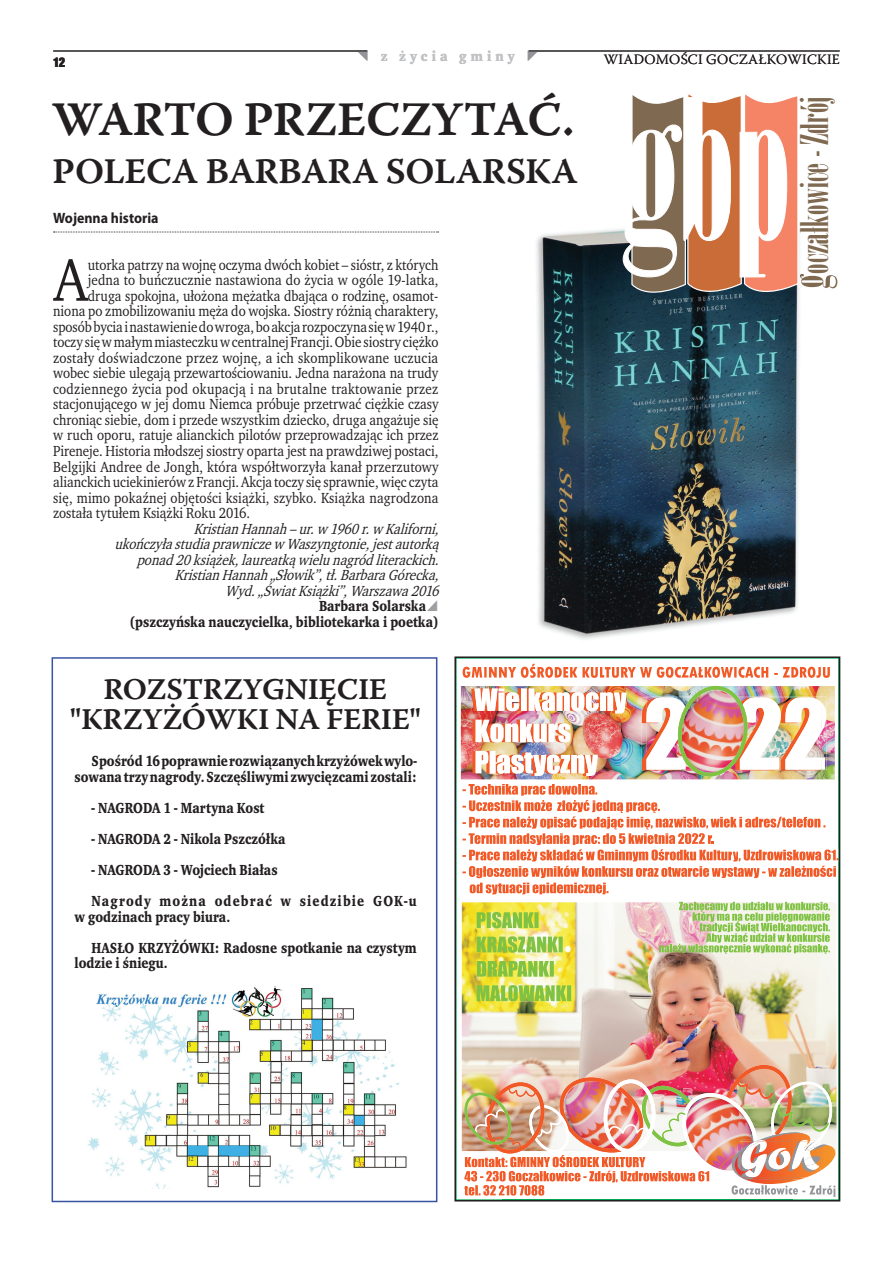
<style>
.page{position:relative;width:893px;height:1263px;background:#fff}
.page>*{position:absolute;margin:0;border:0;box-sizing:border-box;transform-origin:0 0}
.t1{font:206.1px "Bodoni MT Poster Compressed";color:#fff}
.t2{font:61.2px "Wro Text";color:#231f20;scale:.93 1}
.t3{font:48px "Warnock Pro Semibold Capt";letter-spacing:-.02em;color:#231f20}
.t4{font:38.1px "Bodoni MT Poster Compressed";color:#7f6950}
.t5{font:36px "Warnock Pro Semibold Capt";letter-spacing:-.015em;color:#231f20}
.t6{font:30px/30px "Warnock Pro Semibold Capt";letter-spacing:-.015em;color:#231f20;text-align:center}
.t7{font:15px "Wro Text";color:#231f20;scale:.93 1}
.t8{font:700 15px/15.6px "Wro Text";color:#231f20;scale:.93 1}
.t9{font:italic 15px/15.5px "Wro Text";color:#231f20;text-align:right;scale:.93 1}
.t10{font:15px "Wro Text";letter-spacing:.02em;color:#231f20;scale:.93 1}
.t11{font:700 15px/31px "Wro Text";letter-spacing:.08em;color:#231f20;scale:.93 1}
.t12{font:700 15px "Myriad Pro";color:#231f20;scale:.93 1}
.t13{font:300 14.25px "Warnock Pro";letter-spacing:.02em;color:#231f20}
.t14{font:700 14.25px "Wro Text";letter-spacing:.29em;color:#c1c2c4}
.t15{font:700 14.25px "Wro Head";color:#231f20}
.s1{font-size:50.85px}
</style>
<div class="page">
<hr style="left:53px;top:51px;width:314px;height:1px;background:#231f20">
<hr style="left:529px;top:51px;width:311px;height:1px;background:#231f20">
<img style="left:800px;top:698px;width:41px;height:504px">
<img style="left:503px;top:779px;width:288px;height:123px">
<img style="left:495px;top:1195px;width:254px;height:7px">
<img style="left:503px;top:902px;width:288px;height:163px">
<img style="left:503px;top:707px;width:288px;height:72px">
<img style="left:503px;top:707px;width:120px;height:6px">
<img style="left:567px;top:720px;width:4px;height:22px">
<img style="left:503px;top:720px;width:64px;height:22px">
<img style="left:530px;top:751px;width:3px;height:4px">
<img style="left:503px;top:751px;width:27px;height:23px">
<img style="left:530px;top:755px;width:3px;height:19px">
<img style="left:594px;top:755px;width:4px;height:21px">
<img style="left:533px;top:755px;width:61px;height:21px">
<img style="left:679px;top:902px;width:112px;height:10px">
<img style="left:693px;top:912px;width:17px;height:10px">
<img style="left:710px;top:912px;width:81px;height:9px">
<img style="left:700px;top:921px;width:91px;height:12px">
<img style="left:706px;top:933px;width:25px;height:10px">
<img style="left:731px;top:933px;width:60px;height:10px">
<img style="left:659px;top:944px;width:101px;height:10px">
<img style="left:760px;top:944px;width:31px;height:10px">
<img style="left:503px;top:784px;width:94px;height:12px">
<img style="left:503px;top:800px;width:157px;height:13px">
<img style="left:503px;top:816px;width:288px;height:13px">
<img style="left:674px;top:817px;width:117px;height:12px">
<img style="left:503px;top:833px;width:209px;height:12px">
<img style="left:503px;top:849px;width:229px;height:12px">
<svg style="left:733px;top:852px;width:6px;height:9px"></svg>
<img style="left:739px;top:849px;width:52px;height:13px">
<img style="left:503px;top:866px;width:37px;height:12px">
<img style="left:540px;top:866px;width:251px;height:12px">
<img style="left:503px;top:883px;width:105px;height:11px">
<img style="left:503px;top:912px;width:36px;height:16px">
<img style="left:503px;top:936px;width:60px;height:17px">
<img style="left:526px;top:937px;width:37px;height:15px">
<img style="left:503px;top:961px;width:14px;height:16px">
<img style="left:518px;top:961px;width:36px;height:16px">
<svg style="left:517px;top:961px;width:1px;height:16px"></svg>
<img style="left:503px;top:985px;width:5px;height:16px">
<img style="left:508px;top:985px;width:63px;height:16px">
<svg style="left:534px;top:985px;width:1px;height:16px"></svg>
<img style="left:642px;top:707px;width:4px;height:63px">
<img style="left:646px;top:707px;width:32px;height:63px">
<img style="left:747px;top:707px;width:44px;height:63px">
<img style="left:678px;top:707px;width:69px;height:69px">
<img style="left:503px;top:1065px;width:288px;height:130px">
<img style="left:741px;top:1141px;width:50px;height:36px">
<img style="left:737px;top:1078px;width:36px;height:21px">
<img style="left:662px;top:1112px;width:24px;height:29px">
<img style="left:608px;top:1124px;width:40px;height:11px">
<img style="left:778px;top:1104px;width:13px;height:27px">
<img style="left:544px;top:1105px;width:25px;height:47px">
<img style="left:544px;top:1115px;width:17px;height:22px">
<img style="left:503px;top:1082px;width:41px;height:71px">
<img style="left:503px;top:1092px;width:8px;height:52px">
<img style="left:460px;top:663px;width:377px;height:44px">
<img style="left:460px;top:706px;width:43px;height:492px">
<img style="left:791px;top:706px;width:46px;height:492px">
<div style="left:454px;top:656px;width:386px;height:545px;border:2px solid #231f20"></div>
<svg style="left:54px;top:232px;width:385px;height:1px"></svg>
<img style="left:536px;top:229px;width:264px;height:411px">
<img style="left:51px;top:657px;width:387px;height:546px">
<div style="left:52px;top:657px;width:385px;height:545px;border:2px solid #3853a3"></div>
<img style="left:75px;top:974px;width:342px;height:214px">
<svg style="left:623px;top:94px;width:176px;height:208px"></svg>
<p class="t15" style="left:53px;top:53px;width:14px">12</p>
<p class="t14" style="left:381px;top:47px;width:135px">z życia gminy</p>
<p class="t13" style="left:604px;top:51px;width:237px">WIADOMOŚCI GOCZAŁKOWICKIE</p>
<h3 class="t3" style="left:52px;top:90px;width:524px">WARTO PRZECZYTAĆ.</h3>
<h3 class="t5" style="left:52px;top:149px;width:527px">POLECA BARBARA SOLARSKA</h3>
<p class="t12" style="left:53px;top:208px;width:115px">Wojenna historia</p>
<h2 class="t2" style="left:54px;top:242px;width:38px">A</h2>
<p class="t7" style="left:88px;top:255px;width:378px">utorka patrzy na wojnę oczyma dwóch kobiet – sióstr, z których</p>
<p class="t7" style="left:88px;top:271px;width:378px">jedna to buńczucznie nastawiona do życia w ogóle 19-latka,</p>
<p class="t7" style="left:88px;top:286px;width:378px">druga spokojna, ułożona mężatka dbająca o rodzinę, osamot-</p>
<p class="t7" style="left:53px;top:302px;width:416px">niona po zmobilizowaniu męża do wojska. Siostry różnią charaktery,</p>
<p class="t7" style="left:53px;top:317px;width:416px">sposób bycia i nastawienie do wroga, bo akcja rozpoczyna się w 1940 r.,</p>
<p class="t7" style="left:53px;top:333px;width:416px">toczy się w małym miasteczku w centralnej Francji. Obie siostry ciężko</p>
<p class="t10" style="left:53px;top:348px;width:416px">zostały doświadczone przez wojnę, a ich skomplikowane uczucia</p>
<p class="t7" style="left:53px;top:364px;width:416px">wobec siebie ulegają przewartościowaniu. Jedna narażona na trudy</p>
<p class="t10" style="left:53px;top:379px;width:416px">codziennego życia pod okupacją i na brutalne traktowanie przez</p>
<p class="t7" style="left:53px;top:395px;width:416px">stacjonującego w jej domu Niemca próbuje przetrwać ciężkie czasy</p>
<p class="t7" style="left:53px;top:410px;width:416px">chroniąc siebie, dom i przede wszystkim dziecko, druga angażuje się</p>
<p class="t7" style="left:53px;top:426px;width:416px">w ruch oporu, ratuje alianckich pilotów przeprowadzając ich przez</p>
<p class="t7" style="left:53px;top:441px;width:416px">Pireneje. Historia młodszej siostry oparta jest na prawdziwej postaci,</p>
<p class="t7" style="left:53px;top:457px;width:416px">Belgijki Andree de Jongh, która współtworzyła kanał przerzutowy</p>
<p class="t7" style="left:53px;top:473px;width:416px">alianckich uciekinierów z Francji. Akcja toczy się sprawnie, więc czyta</p>
<p class="t7" style="left:53px;top:488px;width:416px">się, mimo pokaźnej objętości książki, szybko. Książka nagrodzona</p>
<p class="t7" style="left:53px;top:504px;width:213px">została tytułem Książki Roku 2016.</p>
<p class="t9" style="left:114px;top:521px;width:355px">KristianHannah–ur.w 1960r.w Kaliforni, ukończyłastudiaprawniczew Waszyngtonie,jestautorką ponad20książek,laureatkąwielunagródliterackich.<br>KristianHannah„Słowik”,tł.BarbaraGórecka, Wyd.„ŚwiatKsiążki”,Warszawa2016</p>
<p class="t8" style="left:130px;top:598px;width:333px;text-indent:189px">Barbara Solarska (pszczyńska nauczycielka, bibliotekarka i poetka)</p>
<h3 class="t6" style="left:70px;top:674px;width:353px">ROZSTRZYGNIĘCIE "KRZYŻÓWKI NA FERIE"</h3>
<p class="t8" style="left:75px;top:754px;width:369px;text-align:right">Spośród 16 poprawnie rozwiązanych krzyżówek wylo&shy;sowana trzy nagrody. Szczęśliwymi zwycięzcami zostali:</p>
<p class="t8" style="left:92px;top:800px;width:187px">- NAGRODA 1 - Martyna Kost</p>
<p class="t8" style="left:92px;top:831px;width:210px">- NAGRODA 2 - Nikola Pszczółka</p>
<p class="t11" style="left:92px;top:855px;width:351px">- NAGRODA 3 - Wojciech Białas<br>Nagrody można odebrać w siedzibie GOK-u</p>
<p class="t8" style="left:92px;top:901px;width:351px;line-height:31px;text-indent:-17px">w godzinach pracy biura.<br>HASŁO KRZYŻÓWKI: Radosne spotkanie na czystym</p>
<p class="t8" style="left:75px;top:955px;width:102px">lodzie i śniegu.</p>
<h1 class="t1" style="left:620px;top:33px;width:64px">g</h1>
<h3 class="t4" style="left:790px;top:289px;width:195px;rotate:-90deg"><span class="s1">g</span>oczalkowice -Zdrój</h3>
</div>
